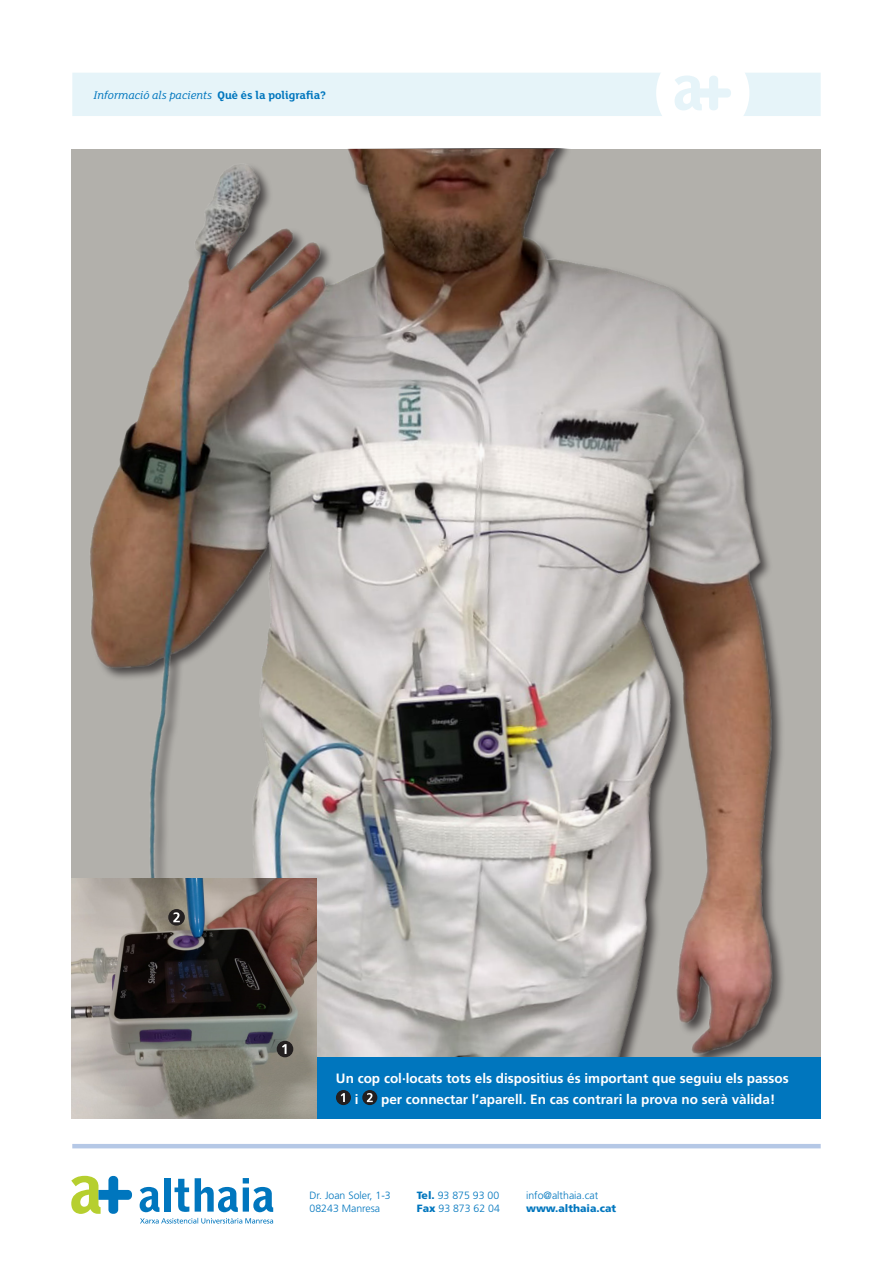
<style>
.page{position:relative;width:893px;height:1263px;background:#fff}
.page>*{position:absolute;margin:0;border:0;box-sizing:border-box;transform-origin:0 0}
.t1{font:700 13.5px/21px "Frutiger LT Std";color:#fff}
.t2{font:italic 12px "FS Lola";color:#0076be}
.t3{font:300 10.5px "Frutiger LT Std";color:#0076be}
.t4{font:900 10.5px "Frutiger LT Std";color:#0076be}
.s1{font-weight:700;font-style:normal}
.s2{font-weight:900}
</style>
<div class="page">
<img style="left:71px;top:149px;width:750px;height:908px">
<div style="left:72px;top:73px;width:749px;height:43px;background:#e6f4f9"></div>
<svg style="left:71px;top:1176px;width:61px;height:38px"></svg>
<svg style="left:140px;top:1187px;width:19px;height:25px"></svg>
<div style="left:164px;top:1178px;width:7px;height:33px;background:#0076be"></div>
<svg style="left:175px;top:1179px;width:14px;height:33px"></svg>
<svg style="left:195px;top:1178px;width:78px;height:34px"></svg>
<svg style="left:140px;top:1218px;width:133px;height:5px"></svg>
<hr style="left:72px;top:1144px;width:749px;height:4px;background:#b5c8e6">
<div style="left:656px;top:46px;width:93px;height:94px;background:#fff;border-radius:50%"></div>
<svg style="left:675px;top:76px;width:56px;height:34px"></svg>
<div style="left:272px;top:1057px;width:549px;height:62px;background:#0076be"></div>
<img style="left:71px;top:878px;width:246px;height:241px">
<div style="left:277px;top:1041px;width:16px;height:16px;background:#231f20;border-radius:50%"></div>
<svg style="left:282px;top:1044px;width:5px;height:10px"></svg>
<div style="left:336px;top:1090px;width:15px;height:15px;background:#231f20;border-radius:50%"></div>
<svg style="left:341px;top:1093px;width:4px;height:9px"></svg>
<div style="left:362px;top:1090px;width:15px;height:15px;background:#231f20;border-radius:50%"></div>
<svg style="left:367px;top:1093px;width:6px;height:9px"></svg>
<div style="left:168px;top:909px;width:17px;height:16px;background:#231f20;border-radius:50%"></div>
<svg style="left:173px;top:912px;width:7px;height:10px"></svg>
<p class="t2" style="left:94px;top:87px;width:234px">Informació als pacients <span class="s1">Què és la poligrafia?</span></p>
<p class="t1" style="left:355px;top:1067px;width:436px;text-indent:-19px">Un cop col·locats tots els dispositius és important que seguiu els passos i</p>
<p class="t1" style="left:381px;top:1088px;width:396px">per connectar l’aparell. En cas contrari la prova no serà vàlida!</p>
<p class="t3" style="left:310px;top:1189px;width:83px">Dr. Joan Soler, 1-3</p>
<p class="t3" style="left:310px;top:1202px;width:72px">08243 Manresa</p>
<p class="t3" style="left:417px;top:1189px;width:84px"><span class="s2">Tel.</span> 93 875 93 00</p>
<p class="t3" style="left:417px;top:1202px;width:85px"><span class="s2">Fax</span> 93 873 62 04</p>
<p class="t3" style="left:526px;top:1189px;width:74px">info@althaia.cat</p>
<p class="t4" style="left:526px;top:1202px;width:92px">www.althaia.cat</p>
</div>
